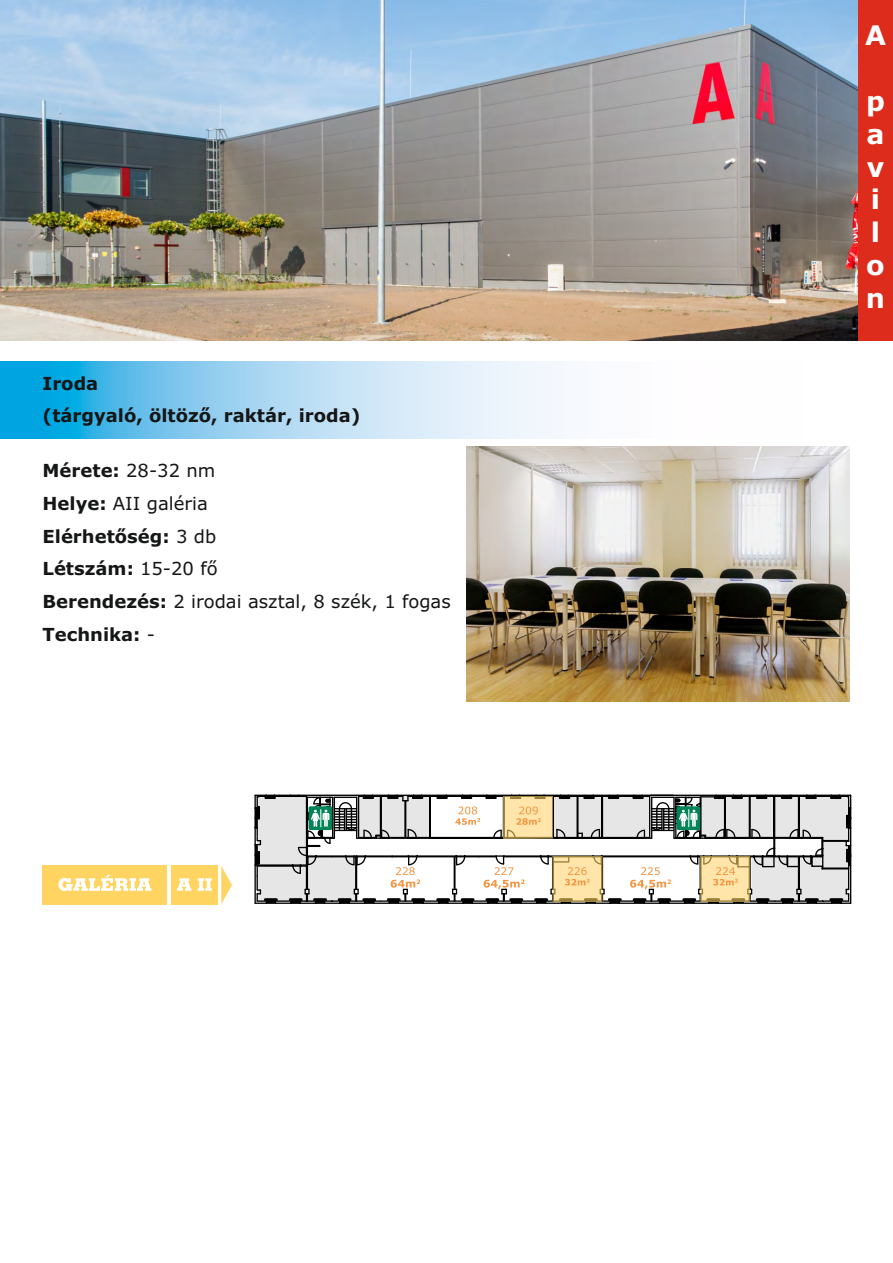
<style>
.page{position:relative;width:893px;height:1263px;background:#fff}
.page>*{position:absolute;margin:0;border:0;box-sizing:border-box;transform-origin:0 0}
.t1{font:700 27px/32.8px "Verdana";color:#fff}
.t2{font:18px/32.8px "Verdana";color:#151616}
.t3{font:700 18px/32.8px "Verdana";color:#151616}
.s1{font-weight:700}
</style>
<div class="page">
<svg style="left:0;top:361px;width:563px;height:77px;background:#97d4f1"></svg>
<img style="left:0;top:0;width:858px;height:340px">
<div style="left:858px;top:0;width:35px;height:340px;background:#dd2b1c"></div>
<img style="left:467px;top:446px;width:382px;height:255px">
<div style="left:43px;top:865px;width:124px;height:39px;background:#ffd461"></div>
<svg style="left:59px;top:875px;width:92px;height:16px"></svg>
<div style="left:171px;top:865px;width:47px;height:39px;background:#ffd461"></div>
<svg style="left:177px;top:878px;width:35px;height:13px"></svg>
<svg style="left:221px;top:866px;width:11px;height:38px"></svg>
<svg style="left:254px;top:794px;width:598px;height:110px"></svg>
<p class="t3" style="left:43px;top:368px;width:320px">Iroda<br>(tárgyaló, öltöző, raktár, iroda)</p>
<p class="t2" style="left:43px;top:456px;width:410px"><span class="s1">Mérete:</span> 28-32 nm<br><span class="s1">Helye:</span> AII galéria<br><span class="s1">Elérhetőség:</span> 3 db<br><span class="s1">Létszám:</span> 15-20 fő<br><span class="s1">Berendezés:</span> 2 irodai asztal, 8 szék, 1 fogas<br><span class="s1">Technika:</span> -</p>
<h1 class="t1" style="left:865px;top:21px;width:22px">A</h1>
<h1 class="t1" style="left:866px;top:87px;width:21px">p a v i l o n</h1>
</div>
